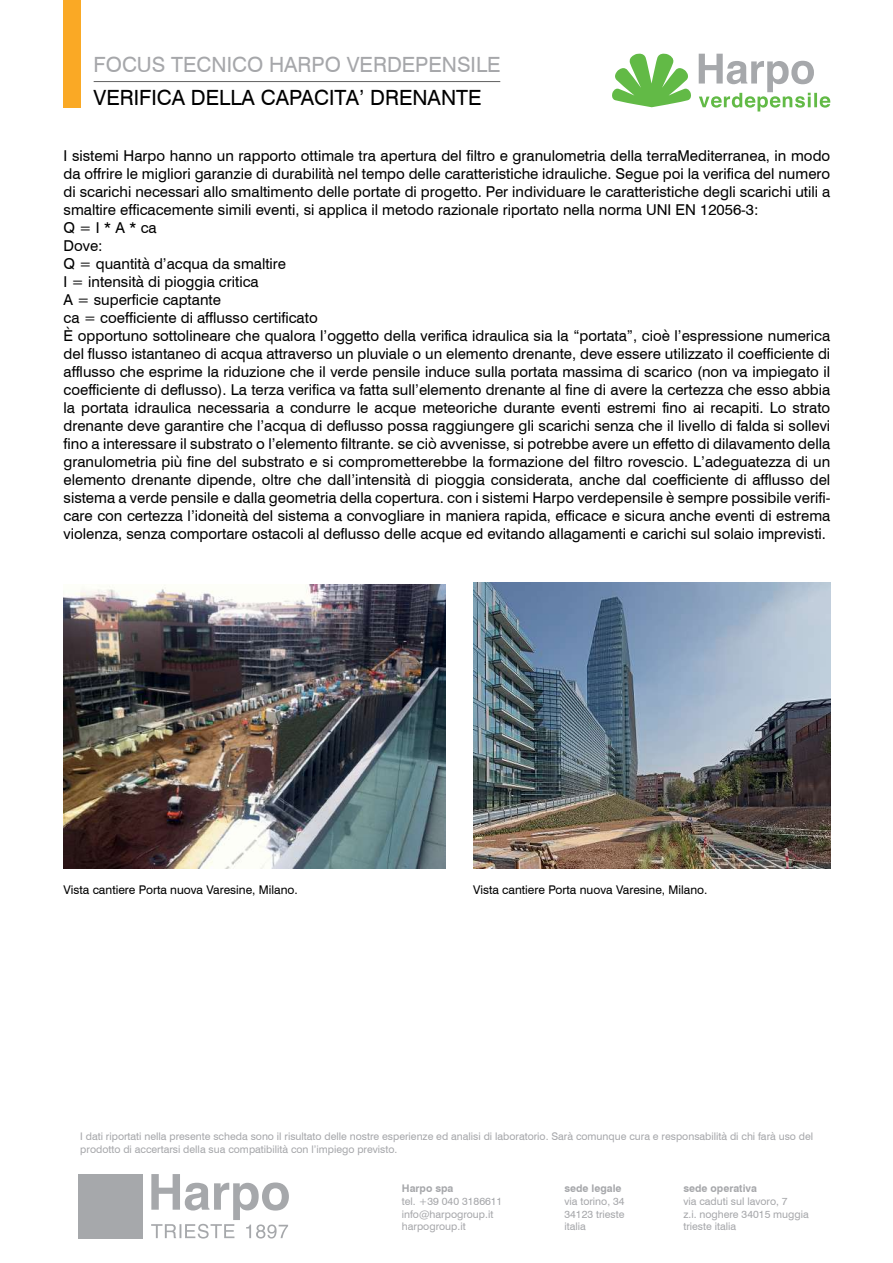
<style>
.page{position:relative;width:893px;height:1263px;background:#fff}
.page>*{position:absolute;margin:0;border:0;box-sizing:border-box;transform-origin:0 0}
.t1{font:21px "Swiss 721 BT";color:#000}
.t2{font:21px "Swiss 721 BT";color:#a6a7aa}
.t3{font:15px/18px "Swiss 721 BT";color:#000}
.t4{font:12px "Swiss 721 BT";color:#000}
.t5{font:10.5px/12.6px "Swiss 721 BT";color:#a6a7aa}
.t6{font:700 10.5px "Swiss 721 BT";color:#a6a7aa}
</style>
<div class="page">
<div style="left:63px;top:0;width:18px;height:107px;background:#faa925"></div>
<hr style="left:94px;top:81px;width:406px;height:1px;background:#606060">
<svg style="left:612px;top:54px;width:79px;height:53px"></svg>
<svg style="left:699px;top:54px;width:131px;height:57px"></svg>
<div style="left:79px;top:1174px;width:64px;height:64px;background:#a6a8ab"></div>
<svg style="left:151px;top:1174px;width:138px;height:64px"></svg>
<img style="left:64px;top:585px;width:382px;height:283px">
<img style="left:473px;top:583px;width:357px;height:285px">
<h1 class="t2" style="left:94px;top:52px;width:409px">FOCUS TECNICO HARPO VERDEPENSILE</h1>
<h1 class="t1" style="left:94px;top:85px;width:390px">VERIFICA DELLA CAPACITA’ DRENANTE</h1>
<p class="t3" style="left:64px;top:146px;width:768px">I sistemi Harpo hanno un rapporto ottimale tra apertura del filtro e granulometria della terraMediterranea, in modo da offrire le migliori garanzie di durabilità nel tempo delle caratteristiche idrauliche. Segue poi la verifica del numero di scarichi necessari allo smaltimento delle portate di progetto. Per individuare le caratteristiche degli scarichi utili a smaltire efficacemente simili eventi, si applica il metodo razionale riportato nella norma UNI EN 12056-3:<br>Q = I * A * ca<br>Dove:<br>Q = quantità d’acqua da smaltire<br>I = intensità di pioggia critica<br>A = superficie captante<br>ca = coefficiente di afflusso certificato<br>È opportuno sottolineare che qualora l’oggetto della verifica idraulica sia la “portata”, cioè l’espressione numerica del flusso istantaneo di acqua attraverso un pluviale o un elemento drenante, deve essere utilizzato il coefficiente di afflusso che esprime la riduzione che il verde pensile induce sulla portata massima di scarico (non va impiegato il coefficiente di deflusso). La terza verifica va fatta sull’elemento drenante al fine di avere la certezza che esso abbia la portata idraulica necessaria a condurre le acque meteoriche durante eventi estremi fino ai recapiti. Lo strato drenante deve garantire che l’acqua di deflusso possa raggiungere gli scarichi senza che il livello di falda si sollevi fino a interessare il substrato o l’elemento filtrante. se ciò avvenisse, si potrebbe avere un effetto di dilavamento della granulometria più fine del substrato e si comprometterebbe la formazione del filtro rovescio. L’adeguatezza di un elemento drenante dipende, oltre che dall’intensità di pioggia considerata, anche dal coefficiente di afflusso del sistema a verde pensile e dalla geometria della copertura. con i sistemi Harpo verdepensile è sempre possibile verifi&shy;care con certezza l’idoneità del sistema a convogliare in maniera rapida, efficace e sicura anche eventi di estrema violenza, senza comportare ostacoli al deflusso delle acque ed evitando allagamenti e carichi sul solaio imprevisti.</p>
<p class="t4" style="left:64px;top:882px;width:236px">Vista cantiere Porta nuova Varesine, Milano.</p>
<p class="t4" style="left:473px;top:882px;width:236px">Vista cantiere Porta nuova Varesine, Milano.</p>
<p class="t5" style="left:80px;top:1130px;width:734px">I dati riportati nella presente scheda sono il risultato delle nostre esperienze ed analisi di laboratorio. Sarà comunque cura e responsabilità di chi farà uso del prodotto di accertarsi della sua compatibilità con l’impiego previsto.</p>
<p class="t6" style="left:402px;top:1182px;width:53px">Harpo spa</p>
<p class="t5" style="left:402px;top:1195px;width:102px">tel. +39 040 3186611 info@harpogroup.it harpogroup.it</p>
<p class="t6" style="left:564px;top:1182px;width:59px">sede legale</p>
<p class="t5" style="left:564px;top:1195px;width:62px;text-align:justify">via torino, 34<br>34123 trieste italia</p>
<p class="t6" style="left:683px;top:1182px;width:75px">sede operativa</p>
<p class="t5" style="left:683px;top:1195px;width:127px">via caduti sul lavoro, 7<br>z.i. noghere 34015 muggia trieste italia</p>
</div>
